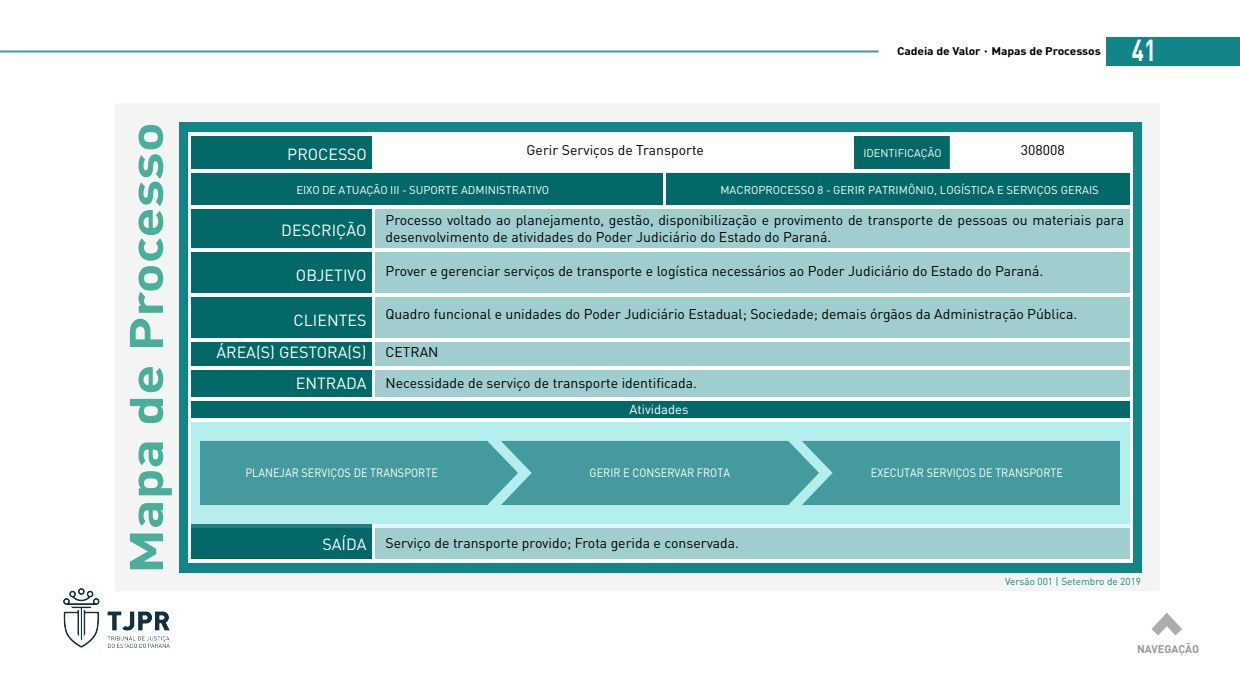
<style>
.page{position:relative;width:1240px;height:698px;background:#fff}
.page>*{position:absolute;margin:0;border:0;box-sizing:border-box;transform-origin:0 0}
.t1{font:700 46.5px "DIN Pro";color:#4bae9a;scale:1.19 1}
.t2{font:700 30px "DIN Pro";color:#fff;scale:.75 1}
.t3{font:16px/32.8px "DIN Pro";color:#fff;text-align:right}
.t4{font:14px/16.8px "DIN Pro";color:#000}
.t5{font:14px "DIN Pro";letter-spacing:.06em;color:#fff;scale:.96 1}
.t6{font:13px "DIN Pro";color:#fff}
.t7{font:12px "DIN Pro";color:#fff;scale:.91 1}
.t8{font:11.3px "DIN Pro";color:#fff}
.t9{font:700 11px "DIN Pro";letter-spacing:-.01em;color:#000;scale:1.1 1}
.t10{font:11px "DIN Pro";color:#fff}
.t11{font:700 11px "DIN Pro";letter-spacing:-.005em;color:#999}
.t12{font:10px "DIN Pro";color:#128588}
</style>
<div class="page">
<img style="left:64px;top:588px;width:106px;height:60px">
<svg style="left:1151px;top:613px;width:31px;height:22px"></svg>
<hr style="left:0;top:50px;width:879px;height:2px;background:#128588">
<div style="left:1107px;top:37px;width:133px;height:29px;background:#128588"></div>
<div style="left:115px;top:103px;width:1045px;height:488px;background:#f3f5f5"></div>
<div style="left:179px;top:122px;width:963px;height:451px;background:#128588"></div>
<svg style="left:191px;top:135px;width:939px;height:283px;background:#73b0b0"></svg>
<div style="left:188px;top:421px;width:945px;height:107px;background:#b4eeed"></div>
<div style="left:200px;top:441px;width:920px;height:64px;background:#449a9c"></div>
<svg style="left:191px;top:525px;width:181px;height:35px;background:#0d6f6e"></svg>
<svg style="left:376px;top:525px;width:754px;height:35px;background:#a8d3d3"></svg>
<hr style="left:188px;top:132px;width:945px;height:3px;background:#fff">
<hr style="left:188px;top:169px;width:945px;height:3px;background:#fff">
<hr style="left:188px;top:560px;width:945px;height:3px;background:#fff">
<hr style="left:1130px;top:132px;width:3px;height:431px;background:#fff">
<hr style="left:188px;top:132px;width:3px;height:431px;background:#fff">
<hr style="left:372px;top:132px;width:4px;height:40px;background:#fff">
<svg style="left:372px;top:525px;width:4px;height:35px"></svg>
<hr style="left:852px;top:132px;width:2px;height:40px;background:#fff">
<hr style="left:664px;top:169px;width:2px;height:38px;background:#fff">
<hr style="left:950px;top:132px;width:4px;height:40px;background:#fff">
<svg style="left:372px;top:209px;width:4px;height:188px"></svg>
<hr style="left:188px;top:248px;width:945px;height:3px;background:#fff">
<hr style="left:188px;top:205px;width:945px;height:4px;background:#fff">
<hr style="left:188px;top:293px;width:945px;height:3px;background:#fff">
<hr style="left:188px;top:338px;width:945px;height:3px;background:#fff">
<hr style="left:188px;top:367px;width:945px;height:3px;background:#fff">
<hr style="left:188px;top:397px;width:945px;height:3px;background:#fff">
<hr style="left:188px;top:418px;width:945px;height:3px;background:#fff">
<h1 class="t1" style="left:115px;top:574px;width:381px;rotate:-90deg">Mapa de Processo</h1>
<p class="t3" style="left:287px;top:137px;width:81px">PROCESSO</p>
<p class="t9" style="left:897px;top:44px;width:187px">Cadeia de Valor Mapas de Processos</p>
<h2 class="t2" style="left:1132px;top:30px;width:34px">41</h2>
<p class="t4" style="left:527px;top:141px;width:179px">Gerir Serviços de Transporte</p>
<p class="t4" style="left:1021px;top:141px;width:45px">308008</p>
<p class="t10" style="left:863px;top:146px;width:80px">IDENTIFICAÇÃO</p>
<p class="t8" style="left:720px;top:182px;width:380px">MACROPROCESSO 8 - GERIR PATRIMÔNIO, LOGÍSTICA E SERVIÇOS GERAIS</p>
<p class="t8" style="left:296px;top:182px;width:254px">EIXO DE ATUAÇÃO III - SUPORTE ADMINISTRATIVO</p>
<p class="t5" style="left:291px;top:185px;width:295px">Eixo de Atuação I - Processos Finalísticos</p>
<p class="t5" style="left:778px;top:185px;width:265px">Macroprocesso 1 - Prestar Jurisdição</p>
<p class="t3" style="left:281px;top:213px;width:87px">DESCRIÇÃO</p>
<p class="t3" style="left:296px;top:258px;width:72px">OBJETIVO</p>
<p class="t3" style="left:216px;top:303px;width:152px">CLIENTES<br>ÁREA(S) GESTORA(S)</p>
<p class="t3" style="left:296px;top:366px;width:72px">ENTRADA</p>
<p class="t4" style="left:386px;top:211px;width:740px">Processo voltado ao planejamento, gestão, disponibilização e provimento de transporte de pessoas ou materiais para desenvolvimento de atividades do Poder Judiciário do Estado do Paraná.</p>
<p class="t4" style="left:386px;top:262px;width:659px">Prover e gerenciar serviços de transporte e logística necessários ao Poder Judiciário do Estado do Paraná.</p>
<p class="t4" style="left:386px;top:305px;width:693px">Quadro funcional e unidades do Poder Judiciário Estadual; Sociedade; demais órgãos da Administração Pública.</p>
<p class="t4" style="left:386px;top:343px;width:54px">CETRAN</p>
<p class="t4" style="left:386px;top:374px;width:313px">Necessidade de serviço de transporte identificada.</p>
<p class="t6" style="left:630px;top:401px;width:60px">Atividades</p>
<p class="t7" style="left:245px;top:465px;width:213px">PLANEJAR SERVIÇOS DE TRANSPORTE</p>
<p class="t7" style="left:590px;top:464px;width:156px">GERIR E CONSERVAR FROTA</p>
<p class="t7" style="left:871px;top:465px;width:213px">EXECUTAR SERVIÇOS DE TRANSPORTE</p>
<p class="t3" style="left:322px;top:527px;width:46px">SAÍDA</p>
<p class="t4" style="left:386px;top:534px;width:355px">Serviço de transporte provido; Frota gerida e conservada.</p>
<p class="t12" style="left:1005px;top:574px;width:138px">Versão 001 | Setembro de 2019</p>
<p class="t11" style="left:1137px;top:642px;width:64px">NAVEGAÇÃO</p>
</div>
